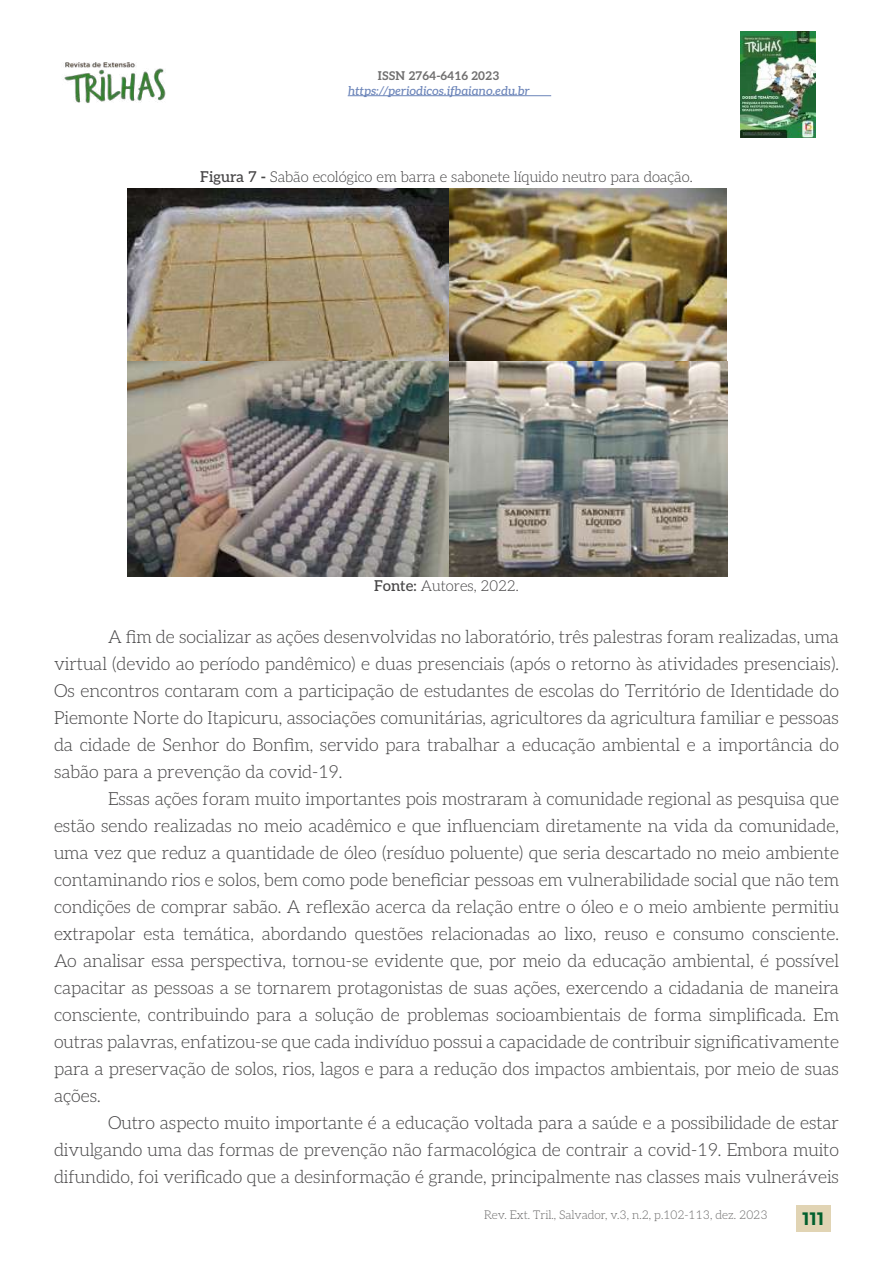
<style>
.page{position:relative;width:893px;height:1263px;background:#fff}
.page>*{position:absolute;margin:0;border:0;box-sizing:border-box;transform-origin:0 0}
.t1{font:300 18px/27px "Aleo";color:#484748;text-align:justify}
.t2{font:18px "Trueno S Bd";color:#015f2d}
.t3{font:300 15px "Aleo";color:#484748}
.t4{font:300 12px "Aleo";color:#706f6f}
.t5{font:italic 500 12px "Aleo";color:#6b84b9}
.t6{font:700 12px "Aleo";color:#706f6f}
.s1{font-weight:500}
.s2{font-weight:700}
</style>
<div class="page">
<div style="left:796px;top:1205px;width:35px;height:26px;background:#e1d4b4"></div>
<img style="left:740px;top:32px;width:76px;height:106px">
<img style="left:63px;top:62px;width:103px;height:41px">
<hr style="left:348px;top:95px;width:203px;height:1px;background:#6b84b9">
<img style="left:128px;top:189px;width:599px;height:173px">
<img style="left:127px;top:362px;width:600px;height:215px">
<p class="t6" style="left:378px;top:66px;width:123px">ISSN 2764-6416 2023</p>
<p class="t5" style="left:348px;top:81px;width:183px">https://periodicos.ifbaiano.edu.br</p>
<p class="t3" style="left:200px;top:166px;width:494px"><span class="s1">Figura 7</span> <span class="s2">-</span> Sabão ecológico em barra e sabonete líquido neutro para doação.</p>
<p class="t3" style="left:374px;top:575px;width:146px"><span class="s1">Fonte:</span> Autores, 2022.</p>
<p class="t1" style="left:54px;top:622px;width:786px;text-indent:54px">A fim de socializar as ações desenvolvidas no laboratório, três palestras foram realizadas, uma virtual (devido ao período pandêmico) e duas presenciais (após o retorno às atividades presenciais).<br>Os encontros contaram com a participação de estudantes de escolas do Território de Identidade do Piemonte Norte do Itapicuru, associações comunitárias, agricultores da agricultura familiar e pessoas da cidade de Senhor do Bonfim, servido para trabalhar a educação ambiental e a importância do sabão para a prevenção da covid-19.</p>
<p class="t1" style="left:54px;top:784px;width:786px;text-indent:54px">Essas ações foram muito importantes pois mostraram à comunidade regional as pesquisa que estão sendo realizadas no meio acadêmico e que influenciam diretamente na vida da comunidade, uma vez que reduz a quantidade de óleo (resíduo poluente) que seria descartado no meio ambiente contaminando rios e solos, bem como pode beneficiar pessoas em vulnerabilidade social que não tem condições de comprar sabão. A reflexão acerca da relação entre o óleo e o meio ambiente permitiu extrapolar esta temática, abordando questões relacionadas ao lixo, reuso e consumo consciente.<br>Ao analisar essa perspectiva, tornou-se evidente que, por meio da educação ambiental, é possível capacitar as pessoas a se tornarem protagonistas de suas ações, exercendo a cidadania de maneira consciente, contribuindo para a solução de problemas socioambientais de forma simplificada. Em outras palavras, enfatizou-se que cada indivíduo possui a capacidade de contribuir significativamente para a preservação de solos, rios, lagos e para a redução dos impactos ambientais, por meio de suas ações.</p>
<p class="t1" style="left:54px;top:1108px;width:786px;text-indent:54px">Outro aspecto muito importante é a educação voltada para a saúde e a possibilidade de estar divulgando uma das formas de prevenção não farmacológica de contrair a covid-19. Embora muito difundido, foi verificado que a desinformação é grande, principalmente nas classes mais vulneráveis</p>
<p class="t4" style="left:484px;top:1205px;width:285px">Rev. Ext. Tril., Salvador, v.3, n.2, p.102-113, dez. 2023</p>
<p class="t2" style="left:802px;top:1207px;width:23px">111</p>
</div>
